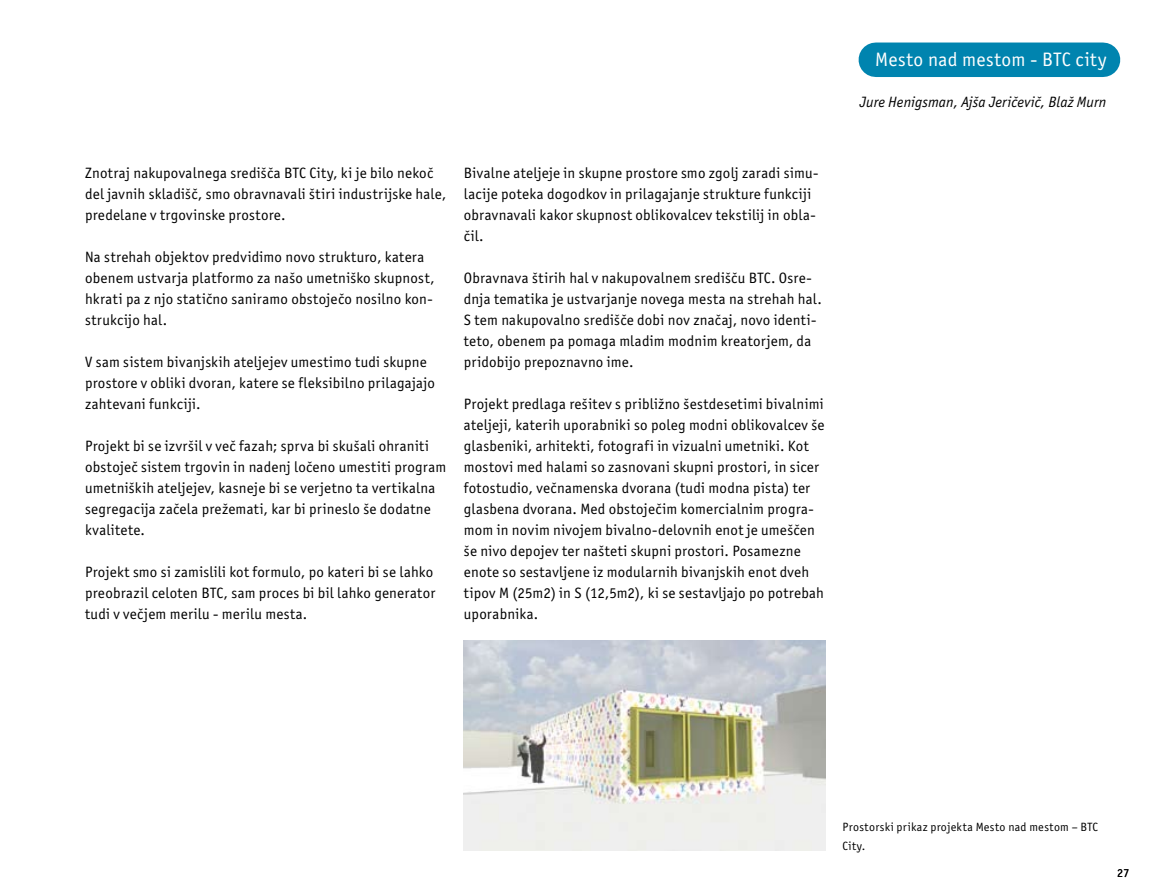
<style>
.page{position:relative;width:1149px;height:893px;background:#fff}
.page>*{position:absolute;margin:0;border:0;box-sizing:border-box;transform-origin:0 0}
.t1{font:19.5px "Officina San Itc TEE";letter-spacing:.025em;color:#fff}
.t2{font:15px/21px "Officina San Itc TEE";letter-spacing:.02em;color:#000}
.t3{font:italic 15px "Officina San Itc TEE";letter-spacing:.005em;color:#000}
.t4{font:12px/19.5px "Officina San Itc TEE";letter-spacing:.03em;color:#000}
</style>
<div class="page">
<div style="left:875px;top:43px;width:227px;height:34px;background:#0084af"></div>
<img style="left:463px;top:640px;width:362px;height:210px">
<p class="t2" style="left:85px;top:163px;width:362px">Znotraj nakupovalnega središča BTC City, ki je bilo nekoč del javnih skladišč, smo obravnavali štiri industrijske hale, predelane v trgovinske prostore.</p>
<p class="t2" style="left:85px;top:247px;width:351px">Na strehah objektov predvidimo novo strukturo, katera obenem ustvarja platformo za našo umetniško skupnost, hkrati pa z njo statično saniramo obstoječo nosilno kon&shy;strukcijo hal.</p>
<p class="t2" style="left:85px;top:352px;width:351px">V sam sistem bivanjskih ateljejev umestimo tudi skupne prostore v obliki dvoran, katere se fleksibilno prilagajajo zahtevani funkciji.</p>
<p class="t2" style="left:85px;top:436px;width:362px">Projekt bi se izvršil v več fazah; sprva bi skušali ohraniti obstoječ sistem trgovin in nadenj ločeno umestiti program umetniških ateljejev, kasneje bi se verjetno ta vertikalna segregacija začela prežemati, kar bi prineslo še dodatne kvalitete.</p>
<p class="t2" style="left:85px;top:562px;width:351px">Projekt smo si zamislili kot formulo, po kateri bi se lahko preobrazil celoten BTC, sam proces bi bil lahko generator tudi v večjem merilu - merilu mesta.</p>
<p class="t2" style="left:463px;top:163px;width:356px">Bivalne ateljeje in skupne prostore smo zgolj zaradi simu&shy;lacije poteka dogodkov in prilagajanje strukture funkciji obravnavali kakor skupnost oblikovalcev tekstilij in obla&shy;čil.</p>
<p class="t2" style="left:463px;top:268px;width:359px">Obravnava štirih hal v nakupovalnem središču BTC. Osre&shy;dnja tematika je ustvarjanje novega mesta na strehah hal.<br>S tem nakupovalno središče dobi nov značaj, novo identi&shy;teto, obenem pa pomaga mladim modnim kreatorjem, da pridobijo prepoznavno ime.</p>
<p class="t2" style="left:463px;top:394px;width:362px">Projekt predlaga rešitev s približno šestdesetimi bivalnimi ateljeji, katerih uporabniki so poleg modni oblikovalcev še glasbeniki, arhitekti, fotografi in vizualni umetniki. Kot mostovi med halami so zasnovani skupni prostori, in sicer fotostudio, večnamenska dvorana (tudi modna pista) ter glasbena dvorana. Med obstoječim komercialnim progra&shy;mom in novim nivojem bivalno-delovnih enot je umeščen še nivo depojev ter našteti skupni prostori. Posamezne enote so sestavljene iz modularnih bivanjskih enot dveh tipov M (25m2) in S (12,5m2), ki se sestavljajo po potrebah uporabnika.</p>
<h1 class="t1" style="left:875px;top:48px;width:232px">Mesto nad mestom - BTC city</h1>
<p class="t3" style="left:859px;top:93px;width:248px">Jure Henigsman, Ajša Jeričevič, Blaž Murn</p>
<p class="t4" style="left:842px;top:817px;width:257px">Prostorski prikaz projekta Mesto nad mestom – BTC<br>City.</p>
<p class="t4" style="left:1116px;top:863px;width:12px">27</p>
</div>
